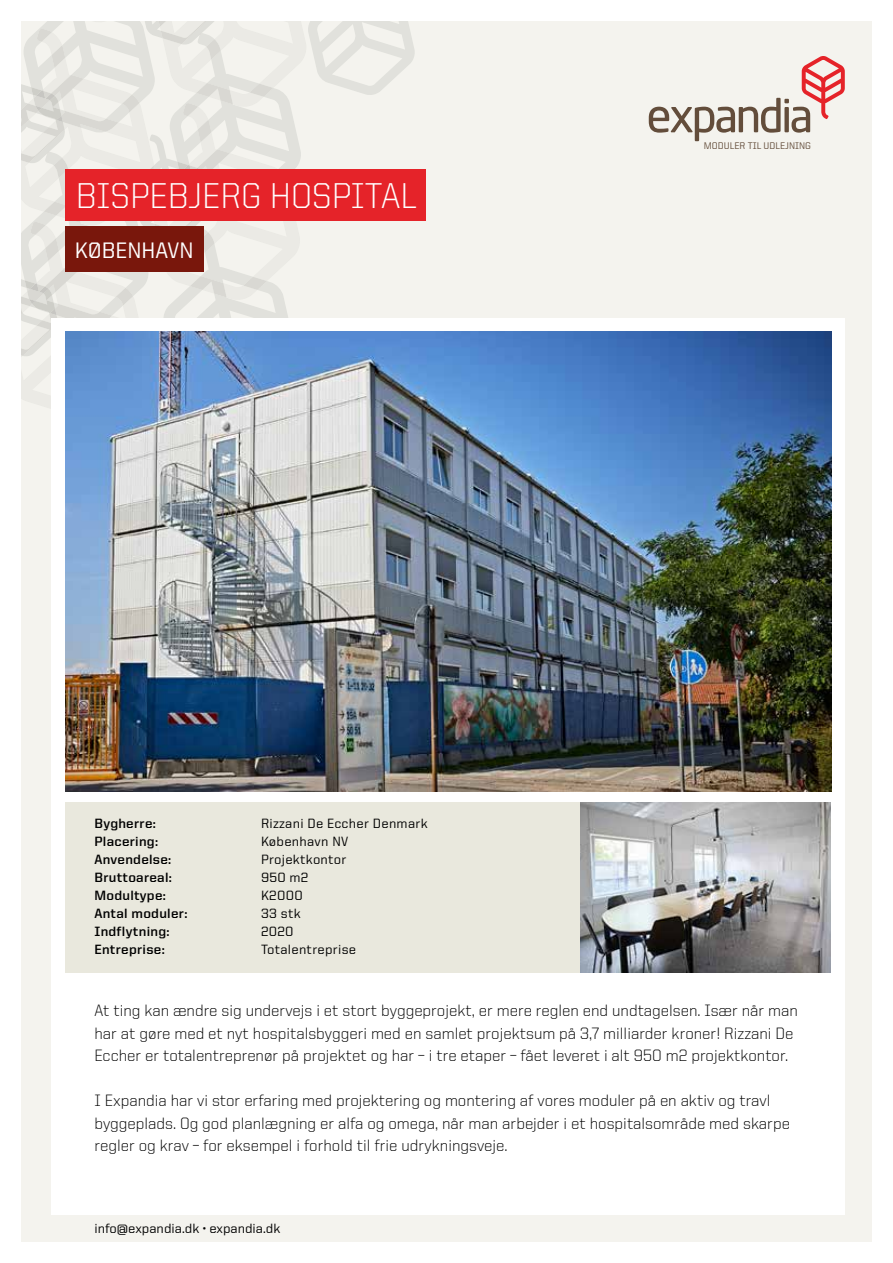
<style>
.page{position:relative;width:893px;height:1263px;background:#fff}
.page>*{position:absolute;margin:0;border:0;box-sizing:border-box;transform-origin:0 0}
.t1{font:300 36px "United Sans Reg";color:#fff}
.t2{font:500 22.5px "United Sans Reg";color:#fff}
.t3{font:300 16.5px/22.5px "United Sans Reg";color:#000}
.t4{font:700 13.5px "United Sans Reg";letter-spacing:.02em;color:#000}
.t5{font:500 13.5px "United Sans Reg";letter-spacing:.02em;color:#000}
.t6{font:500 13.5px "United Sans Reg";color:#000}
.t7{font:500 9.75px "United Sans Reg";color:#654f3d}
</style>
<div class="page">
<div style="left:21px;top:21px;width:851px;height:1221px;background:#f4f3ee"></div>
<svg style="left:21px;top:21px;width:394px;height:335px"></svg>
<div style="left:51px;top:319px;width:794px;height:896px;background:#fff"></div>
<svg style="left:649px;top:56px;width:196px;height:85px"></svg>
<div style="left:66px;top:802px;width:765px;height:171px;background:#e9e8dd"></div>
<div style="left:66px;top:227px;width:138px;height:45px;background:#79170c"></div>
<div style="left:66px;top:169px;width:360px;height:52px;background:#e52329"></div>
<img style="left:66px;top:332px;width:765px;height:460px">
<img style="left:580px;top:802px;width:250px;height:171px">
<h1 class="t1" style="left:76px;top:177px;width:343px">BISPEBJERG HOSPITAL</h1>
<h2 class="t2" style="left:75px;top:238px;width:120px">KØBENHAVN</h2>
<p class="t4" style="left:94px;top:816px;width:63px">Bygherre:</p>
<p class="t5" style="left:261px;top:816px;width:168px">Rizzani De Eccher Denmark</p>
<p class="t4" style="left:94px;top:834px;width:65px">Placering:</p>
<p class="t5" style="left:261px;top:834px;width:89px">København NV</p>
<p class="t4" style="left:94px;top:852px;width:78px">Anvendelse:</p>
<p class="t5" style="left:261px;top:852px;width:87px">Projektkontor</p>
<p class="t4" style="left:94px;top:870px;width:79px">Bruttoareal:</p>
<p class="t5" style="left:261px;top:870px;width:49px">950 m2</p>
<p class="t4" style="left:94px;top:888px;width:73px">Modultype:</p>
<p class="t5" style="left:261px;top:888px;width:43px">K2000</p>
<p class="t4" style="left:94px;top:906px;width:94px">Antal moduler:</p>
<p class="t5" style="left:261px;top:906px;width:41px">33 stk</p>
<p class="t4" style="left:94px;top:924px;width:77px">Indflytning:</p>
<p class="t5" style="left:261px;top:924px;width:34px">2020</p>
<p class="t4" style="left:94px;top:942px;width:72px">Entreprise:</p>
<p class="t5" style="left:261px;top:942px;width:97px">Totalentreprise</p>
<p class="t7" style="left:704px;top:141px;width:109px">MODULER TIL UDLEJNING</p>
<p class="t3" style="left:94px;top:999px;width:705px">At ting kan ændre sig undervejs i et stort byggeprojekt, er mere reglen end undtagelsen. Især når man har at gøre med et nyt hospitalsbyggeri med en samlet projektsum på 3,7 milliarder kroner! Rizzani De<br>Eccher er totalentreprenør på projektet og har – i tre etaper – fået leveret i alt 950 m2 projektkontor.</p>
<p class="t3" style="left:94px;top:1089px;width:697px">I Expandia har vi stor erfaring med projektering og montering af vores moduler på en aktiv og travl byggeplads. Og god planlægning er alfa og omega, når man arbejder i et hospitalsområde med skarpe regler og krav – for eksempel i forhold til frie udrykningsveje.</p>
<p class="t6" style="left:94px;top:1221px;width:188px">info@expandia.dk • expandia.dk</p>
</div>
